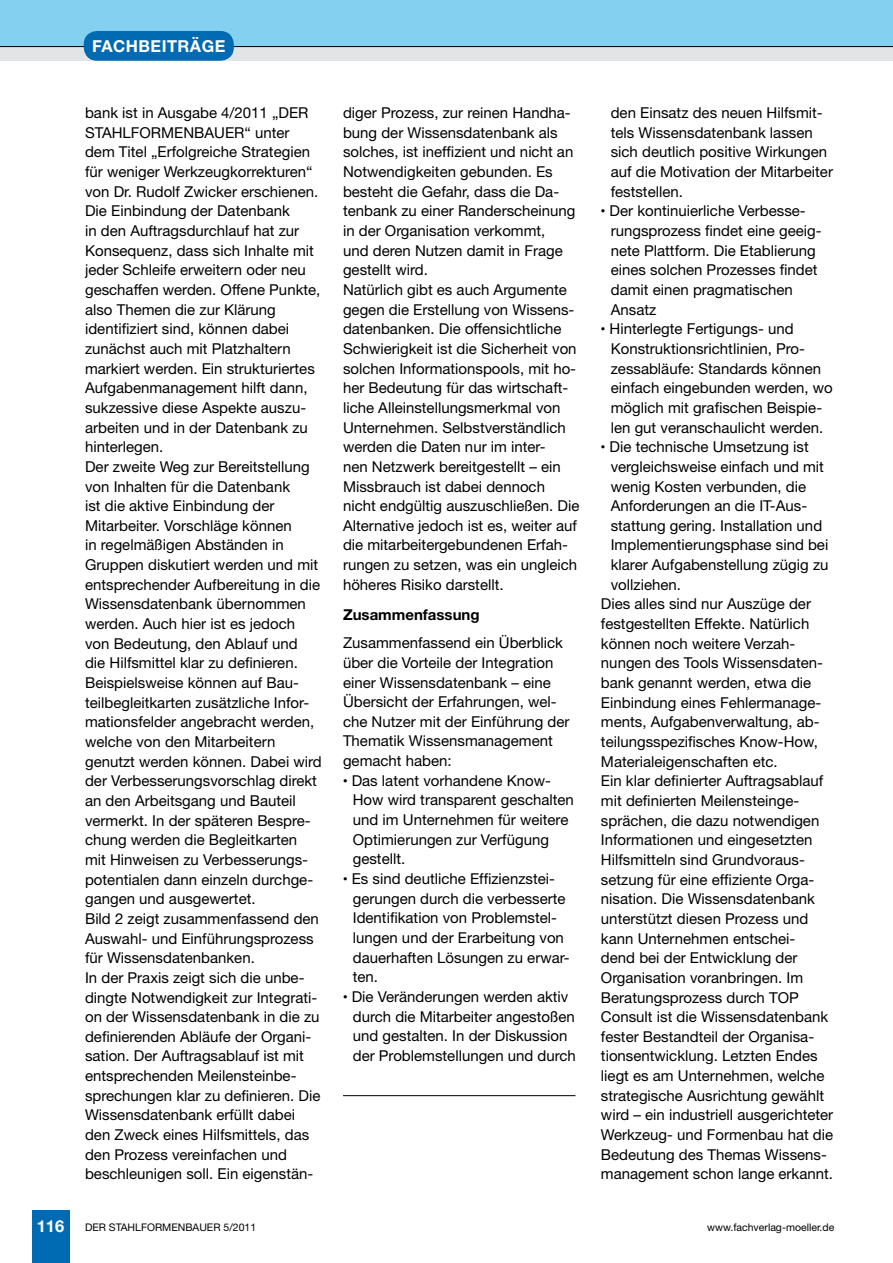
<style>
.page{position:relative;width:893px;height:1263px;background:#fff}
.page>*{position:absolute;margin:0;border:0;box-sizing:border-box;transform-origin:0 0}
.t1{font:700 16.5px "Helvetica Neue";letter-spacing:.03em;color:#fff}
.t2{font:15px/19.6px "Helvetica Neue";color:#000}
.t3{font:700 15px "Helvetica Neue";color:#000}
.t4{font:10.5px "Helvetica Neue";color:#000}
.s1{font-size:9px}
</style>
<div class="page">
<div style="left:32px;top:1210px;width:37px;height:53px;background:#006ab2"></div>
<div style="left:0;top:47px;width:893px;height:14px;background:#e3e4e5"></div>
<div style="left:0;top:0;width:893px;height:47px;background:#83d0f0"></div>
<div style="left:84px;top:31px;width:150px;height:30px;background:#006ab2;border-radius:14px"></div>
<hr style="left:343px;top:1095px;width:232px;height:1px;background:#000">
<p class="t1" style="left:92px;top:36px;width:135px">FACHBEITRÄGE</p>
<p class="t2" style="left:85px;top:103px;width:238px">bank ist in Ausgabe 4/2011 „DER<br>STAHLFORMENBAUER“ unter dem Titel „Erfolgreiche Strategien für weniger Werkzeugkorrekturen“ von Dr. Rudolf Zwicker erschienen.<br>Die Einbindung der Datenbank<br>in den Auftragsdurchlauf hat zur<br>Konsequenz, dass sich Inhalte mit jeder Schleife erweitern oder neu geschaffen werden. Offene Punkte, also Themen die zur Klärung identifiziert sind, können dabei zunächst auch mit Platzhaltern markiert werden. Ein strukturiertes<br>Aufgabenmanagement hilft dann, sukzessive diese Aspekte auszu&shy;arbeiten und in der Datenbank zu hinterlegen.<br>Der zweite Weg zur Bereitstellung von Inhalten für die Datenbank<br>ist die aktive Einbindung der<br>Mitarbeiter. Vorschläge können<br>in regelmäßigen Abständen in<br>Gruppen diskutiert werden und mit entsprechender Aufbereitung in die<br>Wissensdatenbank übernommen werden. Auch hier ist es jedoch von Bedeutung, den Ablauf und<br>die Hilfsmittel klar zu definieren.<br>Beispielsweise können auf Bau&shy;teilbegleitkarten zusätzliche Infor&shy;mationsfelder angebracht werden, welche von den Mitarbeitern genutzt werden können. Dabei wird der Verbesserungsvorschlag direkt an den Arbeitsgang und Bauteil vermerkt. In der späteren Bespre&shy;chung werden die Begleitkarten mit Hinweisen zu Verbesserungs&shy;potentialen dann einzeln durchge&shy;gangen und ausgewertet.<br>Bild 2 zeigt zusammenfassend den<br>Auswahl- und Einführungsprozess für Wissensdatenbanken.<br>In der Praxis zeigt sich die unbe&shy;dingte Notwendigkeit zur Integrati&shy;on der Wissensdatenbank in die zu definierenden Abläufe der Organi&shy;sation. Der Auftragsablauf ist mit entsprechenden Meilensteinbe&shy;sprechungen klar zu definieren. Die<br>Wissensdatenbank erfüllt dabei den Zweck eines Hilfsmittels, das den Prozess vereinfachen und beschleunigen soll. Ein eigenstän-</p>
<p class="t2" style="left:343px;top:103px;width:238px">diger Prozess, zur reinen Handha&shy;bung der Wissensdatenbank als solches, ist ineffizient und nicht an<br>Notwendigkeiten gebunden. Es besteht die Gefahr, dass die Da&shy;tenbank zu einer Randerscheinung in der Organisation verkommt,<br>und deren Nutzen damit in Frage gestellt wird.<br>Natürlich gibt es auch Argumente gegen die Erstellung von Wissens&shy;datenbanken. Die offensichtliche<br>Schwierigkeit ist die Sicherheit von solchen Informationspools, mit ho&shy;her Bedeutung für das wirtschaft&shy;liche Alleinstellungsmerkmal von<br>Unternehmen. Selbstverständlich werden die Daten nur im inter-<br>nen Netzwerk bereitgestellt – ein<br>Missbrauch ist dabei dennoch nicht endgültig auszuschließen. Die<br>Alternative jedoch ist es, weiter auf die mitarbeitergebundenen Erfah&shy;rungen zu setzen, was ein ungleich höheres Risiko darstellt.</p>
<p class="t3" style="left:343px;top:605px;width:138px">Zusammenfassung</p>
<p class="t2" style="left:343px;top:633px;width:228px">Zusammenfassend ein Überblick über die Vorteile der Integration einer Wissensdatenbank – eine<br>Übersicht der Erfahrungen, wel&shy;che Nutzer mit der Einführung der<br>Thematik Wissensmanagement gemacht haben:</p>
<p class="t2" style="left:353px;top:770px;width:223px;text-indent:-10px"><span class="s1">•</span> Das latent vorhandene Know-<br>How wird transparent geschalten und im Unternehmen für weitere<br>Optimierungen zur Verfügung gestellt.</p>
<p class="t2" style="left:353px;top:869px;width:218px;text-indent:-10px"><span class="s1">•</span> Es sind deutliche Effizienzstei&shy;gerungen durch die verbesserte<br>Identifikation von Problemstel&shy;lungen und der Erarbeitung von dauerhaften Lösungen zu erwar&shy;ten.</p>
<p class="t2" style="left:353px;top:986px;width:225px;text-indent:-10px"><span class="s1">•</span> Die Veränderungen werden aktiv durch die Mitarbeiter angestoßen und gestalten. In der Diskussion der Problemstellungen und durch</p>
<p class="t1" style="left:37px;top:1215px;width:29px">116</p>
<p class="t4" style="left:85px;top:1221px;width:173px">DER STAHLFORMENBAUER 5/2011</p>
<p class="t2" style="left:611px;top:103px;width:224px">den Einsatz des neuen Hilfsmit&shy;tels Wissensdatenbank lassen sich deutlich positive Wirkungen auf die Motivation der Mitarbeiter feststellen.</p>
<p class="t2" style="left:611px;top:201px;width:212px;text-indent:-10px"><span class="s1">•</span> Der kontinuierliche Verbesse&shy;rungsprozess findet eine geeig&shy;nete Plattform. Die Etablierung eines solchen Prozesses findet damit einen pragmatischen<br>Ansatz</p>
<p class="t2" style="left:611px;top:319px;width:223px;text-indent:-10px"><span class="s1">•</span> Hinterlegte Fertigungs- und<br>Konstruktionsrichtlinien, Pro&shy;zessabläufe: Standards können einfach eingebunden werden, wo möglich mit grafischen Beispie&shy;len gut veranschaulicht werden.</p>
<p class="t2" style="left:601px;top:437px;width:209px"><span class="s1">•</span> Die technische Umsetzung ist</p>
<p class="t2" style="left:611px;top:456px;width:215px">vergleichsweise einfach und mit</p>
<p class="t2" style="left:611px;top:476px;width:197px">wenig Kosten verbunden, die</p>
<p class="t2" style="left:611px;top:496px;width:198px">Anforderungen an die IT-Aus-</p>
<p class="t2" style="left:611px;top:515px;width:213px">stattung gering. Installation und</p>
<p class="t2" style="left:611px;top:535px;width:219px">Implementierungsphase sind bei</p>
<p class="t2" style="left:611px;top:555px;width:219px">klarer Aufgabenstellung zügig zu</p>
<p class="t2" style="left:611px;top:574px;width:72px">vollziehen.</p>
<p class="t2" style="left:601px;top:594px;width:212px">Dies alles sind nur Auszüge der</p>
<p class="t2" style="left:601px;top:614px;width:210px">festgestellten Effekte. Natürlich</p>
<p class="t2" style="left:601px;top:633px;width:196px">können noch weitere Verzah-</p>
<p class="t2" style="left:601px;top:653px;width:223px">nungen des Tools Wissensdaten-</p>
<p class="t2" style="left:601px;top:673px;width:212px">bank genannt werden, etwa die</p>
<p class="t2" style="left:601px;top:692px;width:222px">Einbindung eines Fehlermanage-</p>
<p class="t2" style="left:601px;top:712px;width:220px">ments, Aufgabenverwaltung, ab-</p>
<p class="t2" style="left:601px;top:732px;width:218px">teilungsspezifisches Know-How,</p>
<p class="t2" style="left:601px;top:751px;width:178px">Materialeigenschaften etc.</p>
<p class="t2" style="left:601px;top:771px;width:224px">Ein klar definierter Auftragsablauf</p>
<p class="t2" style="left:601px;top:790px;width:200px">mit definierten Meilensteinge-</p>
<p class="t2" style="left:601px;top:810px;width:220px">sprächen, die dazu notwendigen</p>
<p class="t2" style="left:601px;top:830px;width:213px">Informationen und eingesetzten</p>
<p class="t2" style="left:601px;top:849px;width:205px">Hilfsmitteln sind Grundvoraus-</p>
<p class="t2" style="left:601px;top:869px;width:215px">setzung für eine effiziente Orga-</p>
<p class="t2" style="left:601px;top:889px;width:215px">nisation. Die Wissensdatenbank</p>
<p class="t2" style="left:601px;top:908px;width:209px">unterstützt diesen Prozess und</p>
<p class="t2" style="left:601px;top:928px;width:196px">kann Unternehmen entschei-</p>
<p class="t2" style="left:601px;top:948px;width:198px">dend bei der Entwicklung der</p>
<p class="t2" style="left:601px;top:967px;width:204px">Organisation voranbringen. Im</p>
<p class="t2" style="left:601px;top:987px;width:199px">Beratungsprozess durch TOP</p>
<p class="t2" style="left:601px;top:1007px;width:229px">Consult ist die Wissensdatenbank</p>
<p class="t2" style="left:601px;top:1026px;width:215px">fester Bestandteil der Organisa-</p>
<p class="t2" style="left:601px;top:1046px;width:218px">tionsentwicklung. Letzten Endes</p>
<p class="t2" style="left:601px;top:1066px;width:225px">liegt es am Unternehmen, welche</p>
<p class="t2" style="left:601px;top:1085px;width:225px">strategische Ausrichtung gewählt</p>
<p class="t2" style="left:601px;top:1105px;width:234px">wird – ein industriell ausgerichteter</p>
<p class="t2" style="left:601px;top:1125px;width:234px">Werkzeug- und Formenbau hat die</p>
<p class="t2" style="left:601px;top:1144px;width:227px">Bedeutung des Themas Wissens-</p>
<p class="t2" style="left:601px;top:1164px;width:234px">management schon lange erkannt.</p>
<p class="t4" style="left:707px;top:1221px;width:129px">www.fachverlag-moeller.de</p>
</div>
